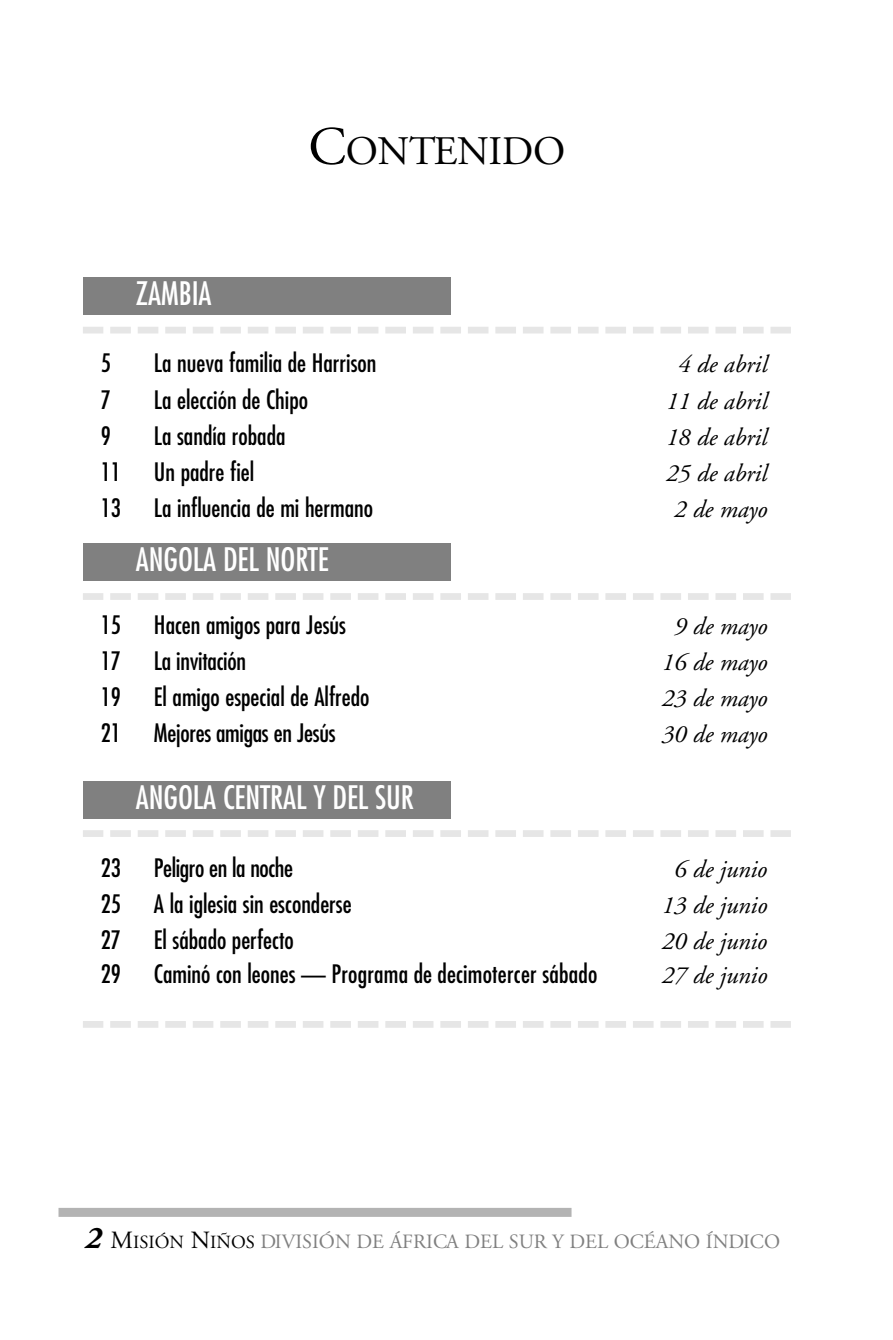
<style>
.page{position:relative;width:893px;height:1340px;background:#fff}
.page>*{position:absolute;margin:0;border:0;box-sizing:border-box;transform-origin:0 0}
.t1{font:40.5px "Adobe Garamond";letter-spacing:-.005em;color:#000}
.t2{font:condensed 31.5px "Futura";letter-spacing:-.005em;color:#fff}
.t3{font:condensed 24.75px "Futura";color:#000}
.t4{font:italic 24.75px "Adobe Garamond";letter-spacing:-.005em;color:#000}
.t5{font:20.25px "Adobe Garamond";color:#808080}
.s1{font-size:54px}
.s2{font-weight:700;font-style:italic;font-size:31.5px;color:#000}
.s3{font-size:24.75px;color:#000}
.s4{font-size:18.45px;color:#000}
</style>
<div class="page">
<div style="left:58px;top:1207px;width:513px;height:9px;background:#b3b3b3"></div>
<svg style="left:110px;top:830px;width:654px;height:7px"></svg>
<div style="left:83px;top:830px;width:20px;height:7px;background:#e6e6e6"></div>
<div style="left:770px;top:830px;width:21px;height:7px;background:#e6e6e6"></div>
<svg style="left:110px;top:1021px;width:654px;height:6px"></svg>
<div style="left:83px;top:1021px;width:20px;height:6px;background:#e6e6e6"></div>
<div style="left:770px;top:1021px;width:21px;height:6px;background:#e6e6e6"></div>
<svg style="left:110px;top:327px;width:654px;height:6px"></svg>
<div style="left:83px;top:327px;width:20px;height:6px;background:#e6e6e6"></div>
<div style="left:770px;top:327px;width:21px;height:6px;background:#e6e6e6"></div>
<svg style="left:110px;top:593px;width:654px;height:7px"></svg>
<div style="left:83px;top:593px;width:20px;height:7px;background:#e6e6e6"></div>
<div style="left:770px;top:593px;width:21px;height:7px;background:#e6e6e6"></div>
<div style="left:83px;top:277px;width:367px;height:38px;background:#808080"></div>
<div style="left:83px;top:543px;width:367px;height:38px;background:#808080"></div>
<div style="left:83px;top:781px;width:367px;height:37px;background:#808080"></div>
<p class="t2" style="left:136px;top:279px;width:77px">ZAMBIA</p>
<h1 class="t1" style="left:308px;top:135px;width:259px"><span class="s1">C</span>ONTENIDO</h1>
<p class="t3" style="left:101px;top:352px;width:12px">5</p>
<p class="t3" style="left:154px;top:352px;width:224px">La nueva familia de Harrison</p>
<p class="t4" style="left:678px;top:355px;width:91px">4 de abril</p>
<p class="t3" style="left:101px;top:388px;width:12px">7</p>
<p class="t3" style="left:154px;top:388px;width:156px">La elección de Chipo</p>
<p class="t4" style="left:666px;top:391px;width:103px">11 de abril</p>
<p class="t3" style="left:101px;top:424px;width:12px">9</p>
<p class="t3" style="left:154px;top:424px;width:133px">La sandía robada</p>
<p class="t4" style="left:666px;top:427px;width:103px">18 de abril</p>
<p class="t3" style="left:101px;top:460px;width:22px">11</p>
<p class="t3" style="left:154px;top:460px;width:102px">Un padre fiel</p>
<p class="t4" style="left:666px;top:463px;width:103px">25 de abril</p>
<p class="t3" style="left:101px;top:496px;width:22px">13</p>
<p class="t3" style="left:154px;top:496px;width:221px">La influencia de mi hermano</p>
<p class="t4" style="left:674px;top:499px;width:95px">2 de mayo</p>
<p class="t2" style="left:136px;top:545px;width:194px">ANGOLA DEL NORTE</p>
<p class="t3" style="left:101px;top:613px;width:22px">15</p>
<p class="t3" style="left:154px;top:613px;width:194px">Hacen amigos para Jesús</p>
<p class="t4" style="left:674px;top:616px;width:95px">9 de mayo</p>
<p class="t3" style="left:101px;top:649px;width:22px">17</p>
<p class="t3" style="left:154px;top:649px;width:94px">La invitación</p>
<p class="t4" style="left:662px;top:652px;width:107px">16 de mayo</p>
<p class="t3" style="left:101px;top:685px;width:22px">19</p>
<p class="t3" style="left:154px;top:685px;width:217px">El amigo especial de Alfredo</p>
<p class="t4" style="left:662px;top:688px;width:107px">23 de mayo</p>
<p class="t3" style="left:101px;top:721px;width:22px">21</p>
<p class="t3" style="left:154px;top:721px;width:183px">Mejores amigas en Jesús</p>
<p class="t4" style="left:662px;top:724px;width:107px">30 de mayo</p>
<p class="t2" style="left:136px;top:783px;width:279px">ANGOLA CENTRAL Y DEL SUR</p>
<p class="t3" style="left:101px;top:856px;width:22px">23</p>
<p class="t3" style="left:154px;top:856px;width:141px">Peligro en la noche</p>
<p class="t4" style="left:674px;top:859px;width:95px">6 de junio</p>
<p class="t3" style="left:101px;top:892px;width:22px">25</p>
<p class="t3" style="left:154px;top:892px;width:199px">A la iglesia sin esconderse</p>
<p class="t4" style="left:662px;top:895px;width:107px">13 de junio</p>
<p class="t3" style="left:101px;top:928px;width:22px">27</p>
<p class="t3" style="left:154px;top:928px;width:141px">El sábado perfecto</p>
<p class="t4" style="left:662px;top:931px;width:107px">20 de junio</p>
<p class="t3" style="left:101px;top:962px;width:22px">29</p>
<p class="t3" style="left:154px;top:962px;width:445px">Caminó con leones — Programa de decimotercer sábado</p>
<p class="t4" style="left:662px;top:964px;width:107px">27 de junio</p>
<p class="t5" style="left:85px;top:1233px;width:696px"><span class="s2">2</span> <span class="s3">M</span><span class="s4">ISIÓN</span> <span class="s3">N</span><span class="s4">IÑOS</span> DIVISIÓN DE ÁFRICA DEL SUR Y DEL OCÉANO ÍNDICO</p>
</div>
